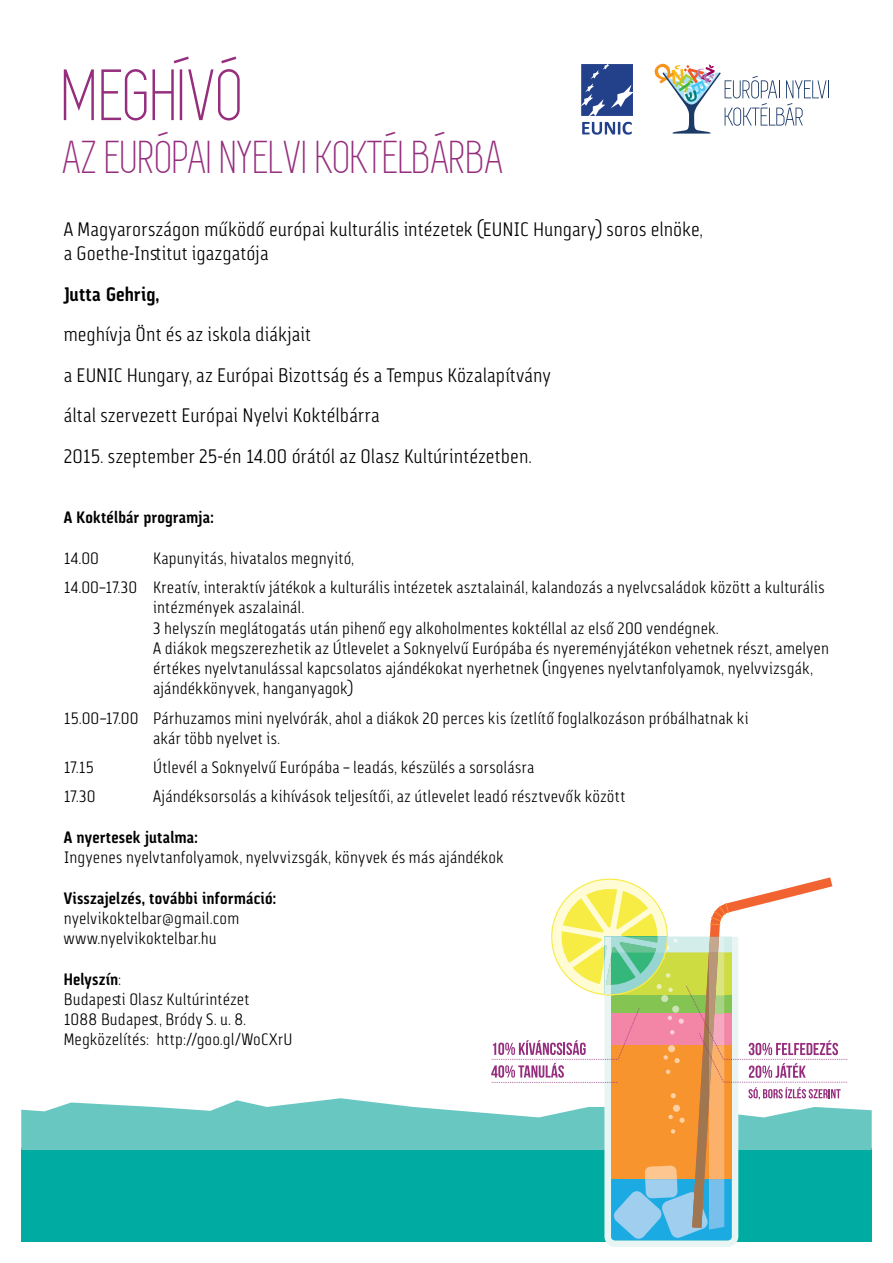
<style>
.page{position:relative;width:893px;height:1263px;background:#fff}
.page>*{position:absolute;margin:0;border:0;box-sizing:border-box;transform-origin:0 0}
.t1{font:75px "Simplifica";letter-spacing:.01em;color:#962e7e}
.t2{font:48px "Simplifica";letter-spacing:.01em;color:#962e7e}
.t3{font:300 19.5px/40.5px "Via Sans";letter-spacing:.01em;color:#000}
.t4{font:700 19.5px "Via Sans";letter-spacing:.005em;color:#000}
.t5{font:300 16.5px/20.2px "Via Sans";letter-spacing:.02em;color:#000}
.t6{font:700 16.5px "Via Sans";letter-spacing:.01em;color:#000}
.s1{font-weight:700}
</style>
<div class="page">
<svg style="left:654px;top:64px;width:175px;height:70px"></svg>
<svg style="left:582px;top:122px;width:50px;height:13px"></svg>
<svg style="left:581px;top:64px;width:52px;height:52px;background:#3f5998"></svg>
<svg style="left:21px;top:878px;width:851px;height:369px"></svg>
<h1 class="t1" style="left:64px;top:56px;width:183px">MEGHÍVÓ</h1>
<h2 class="t2" style="left:64px;top:132px;width:442px">AZ EURÓPAI NYELVI KOKTÉLBÁRBA</h2>
<p class="t3" style="left:64px;top:217px;width:640px;line-height:24px">A Magyarországon működő európai kulturális intézetek (EUNIC Hungary) soros elnöke, a Goethe-Institut igazgatója</p>
<p class="t4" style="left:64px;top:282px;width:97px">Jutta Gehrig,</p>
<p class="t3" style="left:64px;top:314px;width:488px">meghívja Önt és az iskola diákjait<br>a EUNIC Hungary, az Európai Bizottság és a Tempus Közalapítvány által szervezett Európai Nyelvi Koktélbárra<br>2015. szeptember 25-én 14.00 órától az Olasz Kultúrintézetben.</p>
<p class="t6" style="left:64px;top:508px;width:151px">A Koktélbár programja:</p>
<p class="t5" style="left:64px;top:548px;width:37px">14.00</p>
<p class="t5" style="left:64px;top:543px;width:762px;line-height:29.2px;text-indent:89px">Kapunyitás, hivatalos megnyitó,<br>14.00–17.30 Kreatív, interaktív játékok a kulturális intézetek asztalainál, kalandozás a nyelvcsaládok között a kulturális</p>
<p class="t5" style="left:153px;top:597px;width:678px">intézmények aszalainál.<br>3 helyszín meglátogatás után pihenő egy alkoholmentes koktéllal az első 200 vendégnek.<br>A diákok megszerezhetik az Útlevelet a Soknyelvű Európába és nyereményjátékon vehetnek részt, amelyen értékes nyelvtanulással kapcsolatos ajándékokat nyerhetnek (ingyenes nyelvtanfolyamok, nyelvvizsgák, ajándékkönyvek, hanganyagok)</p>
<p class="t5" style="left:153px;top:708px;width:597px;text-indent:-89px">15.00–17.00 Párhuzamos mini nyelvórák, ahol a diákok 20 perces kis ízetlítő foglalkozáson próbálhatnak ki akár több nyelvet is.</p>
<p class="t5" style="left:64px;top:757px;width:32px">17.15</p>
<p class="t5" style="left:153px;top:757px;width:383px">Útlevél a Soknyelvű Európába – leadás, készülés a sorsolásra</p>
<p class="t5" style="left:64px;top:786px;width:33px">17.30</p>
<p class="t5" style="left:153px;top:786px;width:473px">Ajándéksorsolás a kihívások teljesítői, az útlevelet leadó résztvevők között</p>
<p class="t6" style="left:64px;top:827px;width:136px">A nyertesek jutalma:</p>
<p class="t5" style="left:64px;top:847px;width:441px">Ingyenes nyelvtanfolyamok, nyelvvizsgák, könyvek és más ajándékok</p>
<p class="t6" style="left:64px;top:888px;width:214px">Visszajelzés, további információ:</p>
<p class="t5" style="left:64px;top:908px;width:177px">nyelvikoktelbar@gmail.com www.nyelvikoktelbar.hu</p>
<p class="t5" style="left:64px;top:969px;width:230px"><span class="s1">Helyszín</span>:<br>Budapesti Olasz Kultúrintézet<br>1088 Budapest, Bródy S. u. 8.<br>Megközelítés: http://goo.gl/WoCXrU</p>
</div>
